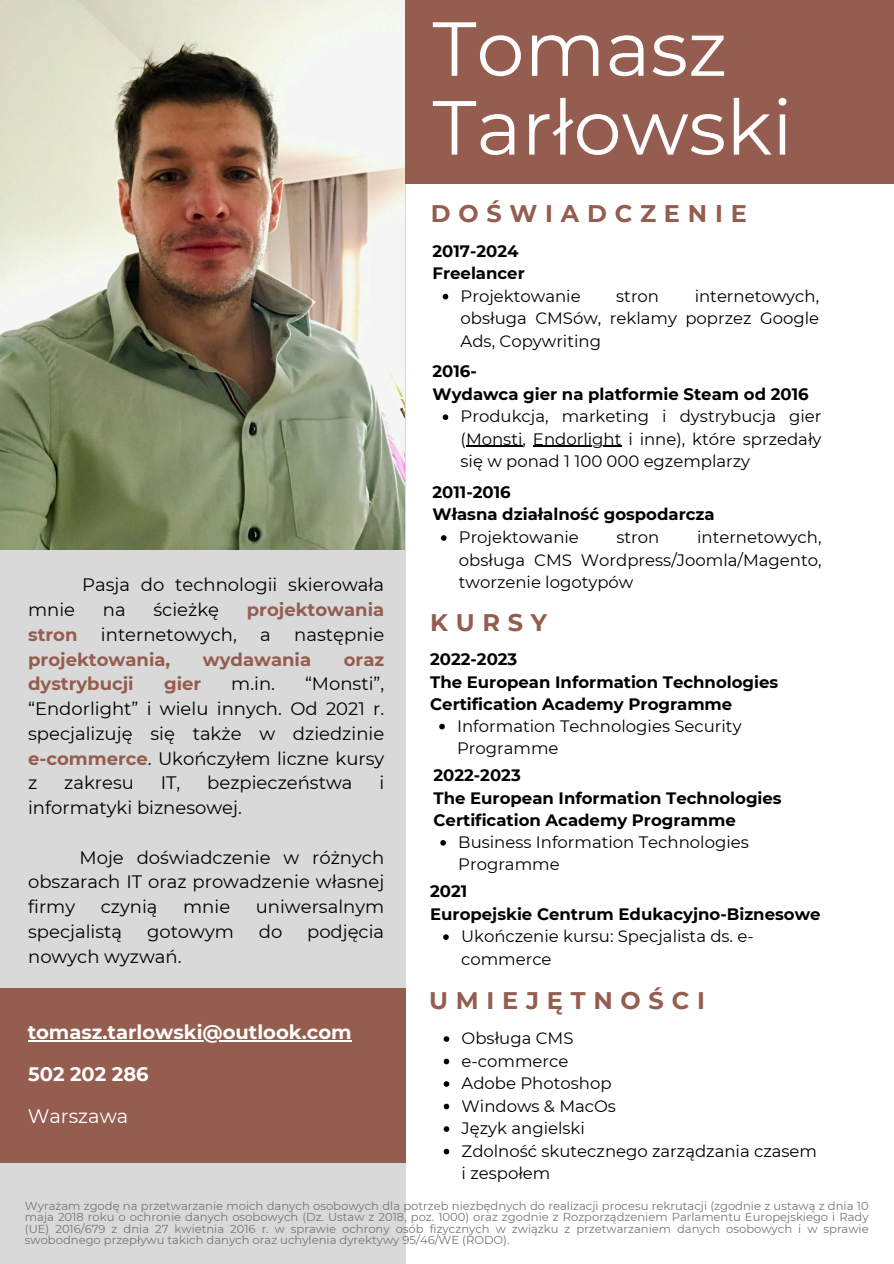
<style>
.page{position:relative;width:894px;height:1264px;background:#fff}
.page>*{position:absolute;margin:0;border:0;box-sizing:border-box;transform-origin:0 0}
.t1{font:76.5px/78.8px "Montserrat";color:#fefefe}
.t2{font:700 24px "Montserrat";letter-spacing:.325em;color:#955d50}
.t3{font:700 19.5px "Montserrat";color:#fff}
.t4{font:19.5px "Montserrat";color:#fff}
.t5{font:18px/24.8px "Montserrat";color:#000;text-align:justify}
.t6{font:700 18px "Montserrat";color:#955d50}
.t7{font:16.5px/22.5px "Montserrat";color:#000}
.t8{font:700 16.5px/22.5px "Montserrat";color:#000}
.t9{font:11.55px/11.6px "Montserrat";color:#757575;text-align:justify}
.s1{font-weight:700;color:#955d50}
</style>
<div class="page">
<div style="left:0;top:125px;width:405px;height:1138px;background:#d9d9d9"></div>
<div style="left:0;top:988px;width:405px;height:174px;background:#955d50"></div>
<div style="left:0;top:0;width:893px;height:184px;background:#955d50"></div>
<img style="left:0;top:0;width:404px;height:549px">
<svg style="left:439px;top:723px;width:5px;height:6px"></svg>
<svg style="left:442px;top:414px;width:6px;height:6px"></svg>
<hr style="left:466px;top:446px;width:56px;height:1px;background:#000">
<hr style="left:533px;top:446px;width:88px;height:1px;background:#000">
<svg style="left:442px;top:294px;width:6px;height:5px"></svg>
<hr style="left:28px;top:1040px;width:323px;height:1px;background:#fff">
<svg style="left:443px;top:1036px;width:6px;height:5px"></svg>
<svg style="left:443px;top:1058px;width:6px;height:6px"></svg>
<svg style="left:443px;top:1081px;width:6px;height:5px"></svg>
<svg style="left:443px;top:1103px;width:6px;height:6px"></svg>
<svg style="left:443px;top:1126px;width:6px;height:5px"></svg>
<svg style="left:443px;top:1148px;width:6px;height:6px"></svg>
<svg style="left:441px;top:535px;width:5px;height:6px"></svg>
<svg style="left:440px;top:840px;width:6px;height:5px"></svg>
<svg style="left:443px;top:934px;width:5px;height:5px"></svg>
<p class="t1" style="left:432px;top:9px;width:361px">Tomasz<br>Tarłowski</p>
<p class="t2" style="left:430px;top:199px;width:317px">DOŚWIADCZENIE</p>
<h5 class="t8" style="left:432px;top:239px;width:94px">2017-2024<br>Freelancer</h5>
<h2 class="t7" style="left:460px;top:284px;width:121px">Projektowanie</h2>
<h2 class="t7" style="left:616px;top:284px;width:44px">stron</h2>
<h2 class="t7" style="left:460px;top:284px;width:360px;text-align:justify;text-indent:234px">internetowych, obsługa CMSów, reklamy poprzez Google Ads, Copywriting</h2>
<p class="t8" style="left:432px;top:360px;width:377px">2016-<br>Wydawca gier na platformie Steam od 2016</p>
<h5 class="t5" style="left:82px;top:572px;width:303px">Pasja do technologii skierowała</h5>
<h5 class="t5" style="left:28px;top:597px;width:48px">mnie</h5>
<h5 class="t5" style="left:103px;top:597px;width:24px">na</h5>
<h5 class="t5" style="left:153px;top:597px;width:67px">ścieżkę</h5>
<h5 class="t6" style="left:247px;top:598px;width:139px">projektowania</h5>
<h5 class="t6" style="left:28px;top:623px;width:51px">stron</h5>
<h5 class="t5" style="left:101px;top:622px;width:137px">internetowych,</h5>
<h5 class="t5" style="left:260px;top:622px;width:12px">a</h5>
<h5 class="t5" style="left:294px;top:622px;width:91px">następnie</h5>
<h5 class="t6" style="left:28px;top:648px;width:144px">projektowania,</h5>
<h5 class="t6" style="left:203px;top:648px;width:110px">wydawania</h5>
<h5 class="t6" style="left:344px;top:648px;width:42px">oraz</h5>
<h5 class="t6" style="left:28px;top:673px;width:107px">dystrybucji</h5>
<h5 class="t6" style="left:164px;top:673px;width:39px">gier</h5>
<h5 class="t5" style="left:231px;top:671px;width:45px">m.in.</h5>
<h5 class="t5" style="left:28px;top:671px;width:357px;text-indent:277px">“Monsti”, “Endorlight” i wielu innych. Od 2021 r. specjalizuję się także w dziedzinie <span class="s1">e-commerce</span>. Ukończyłem liczne kursy z</h5>
<h5 class="t5" style="left:64px;top:770px;width:71px">zakresu</h5>
<h5 class="t5" style="left:161px;top:770px;width:21px">IT,</h5>
<h5 class="t5" style="left:207px;top:770px;width:147px">bezpieczeństwa</h5>
<h5 class="t5" style="left:379px;top:770px;width:6px">i</h5>
<h5 class="t5" style="left:28px;top:795px;width:215px">informatyki biznesowej.</h5>
<p class="t5" style="left:28px;top:844px;width:357px;text-indent:51px">Moje doświadczenie w różnych obszarach IT oraz prowadzenie własnej firmy</p>
<p class="t5" style="left:101px;top:894px;width:58px">czynią</p>
<p class="t5" style="left:183px;top:894px;width:48px">mnie</p>
<p class="t5" style="left:256px;top:894px;width:130px">uniwersalnym</p>
<p class="t5" style="left:28px;top:919px;width:95px">specjalistą</p>
<p class="t5" style="left:147px;top:919px;width:88px">gotowym</p>
<p class="t5" style="left:259px;top:919px;width:25px">do</p>
<p class="t5" style="left:307px;top:919px;width:79px">podjęcia</p>
<p class="t5" style="left:28px;top:943px;width:155px">nowych wyzwań.</p>
<h5 class="t3" style="left:28px;top:1020px;width:325px">tomasz.tarlowski@outlook.com</h5>
<p class="t3" style="left:28px;top:1062px;width:122px">502 202 286</p>
<h2 class="t4" style="left:28px;top:1104px;width:102px">Warszawa</h2>
<p class="t7" style="left:460px;top:405px;width:362px">Produkcja, marketing i dystrybucja gier (Monsti, Endorlight i inne), które sprzedały</p>
<p class="t7" style="left:460px;top:450px;width:291px">się w ponad 1 100 000 egzemplarzy</p>
<p class="t8" style="left:432px;top:480px;width:283px">2011-2016<br>Własna działalność gospodarcza</p>
<p class="t7" style="left:458px;top:526px;width:121px">Projektowanie</p>
<p class="t7" style="left:616px;top:526px;width:44px">stron</p>
<p class="t7" style="left:458px;top:526px;width:364px;text-align:justify;text-indent:238px">internetowych, obsługa CMS Wordpress/Joomla/Magento, tworzenie logotypów</p>
<h4 class="t2" style="left:430px;top:607px;width:118px">KURSY</h4>
<h4 class="t8" style="left:430px;top:648px;width:349px">2022-2023<br>The European Information Technologies<br>Certification Academy Programme</h4>
<h1 class="t7" style="left:457px;top:714px;width:286px">Information Technologies Security<br>Programme</h1>
<p class="t8" style="left:433px;top:764px;width:349px">2022-2023<br>The European Information Technologies<br>Certification Academy Programme</p>
<p class="t7" style="left:458px;top:830px;width:292px">Business Information Technologies<br>Programme</p>
<p class="t8" style="left:430px;top:879px;width:392px">2021<br>Europejskie Centrum Edukacyjno-Biznesowe</p>
<p class="t7" style="left:461px;top:925px;width:294px">Ukończenie kursu: Specjalista ds. e&shy;commerce</p>
<h2 class="t2" style="left:429px;top:986px;width:277px">UMIEJĘTNOŚCI</h2>
<h5 class="t7" style="left:461px;top:1026px;width:113px">Obsługa CMS</h5>
<p class="t7" style="left:461px;top:1049px;width:108px">e-commerce</p>
<h5 class="t7" style="left:461px;top:1071px;width:151px">Adobe Photoshop</h5>
<p class="t7" style="left:461px;top:1094px;width:156px">Windows &amp; MacOs</p>
<h5 class="t7" style="left:461px;top:1116px;width:125px">Język angielski</h5>
<p class="t7" style="left:461px;top:1139px;width:357px">Zdolność skutecznego zarządzania czasem i zespołem</p>
<p class="t9" style="left:25px;top:1199px;width:845px">Wyrażam zgodę na przetwarzanie moich danych osobowych dla potrzeb niezbędnych do realizacji procesu rekrutacji (zgodnie z ustawą z dnia 10 maja 2018 roku o ochronie danych osobowych (Dz. Ustaw z 2018, poz. 1000) oraz zgodnie z Rozporządzeniem Parlamentu Europejskiego i Rady (UE) 2016/679 z dnia 27 kwietnia 2016 r. w sprawie ochrony osób fizycznych w związku z przetwarzaniem danych osobowych i w sprawie swobodnego przepływu takich danych oraz uchylenia dyrektywy 95/46/WE (RODO).</p>
</div>
